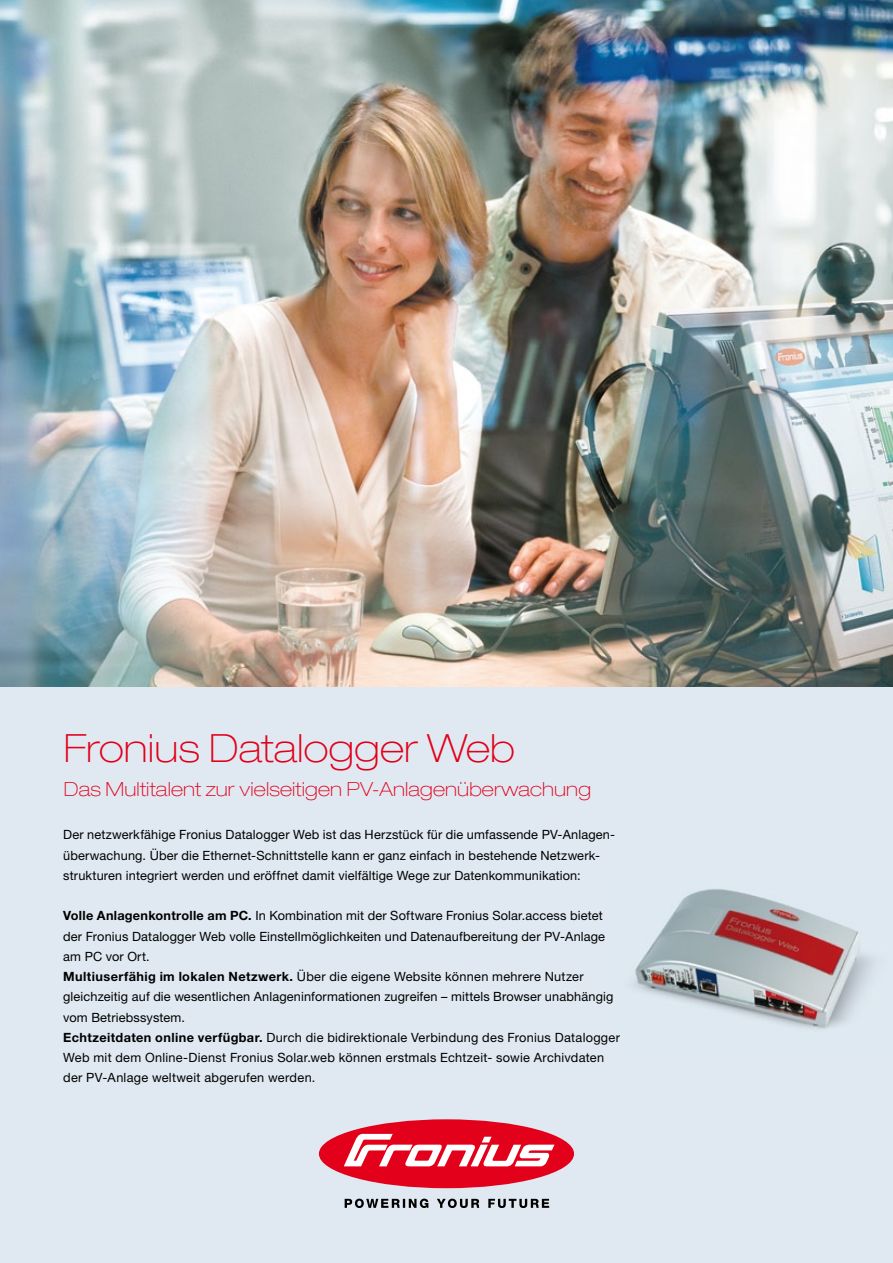
<style>
.page{position:relative;width:893px;height:1263px;background:#fff}
.page>*{position:absolute;margin:0;border:0;box-sizing:border-box;transform-origin:0 0}
.t1{font:100 expanded 39px "Helvetica Neue LT Pro";letter-spacing:.005em;color:#e2001a}
.t2{font:100 expanded 19.5px "Helvetica Neue LT Pro";letter-spacing:.01em;color:#e2001a}
.t3{font:12.75px/20.2px "Helvetica Neue LT Pro";letter-spacing:.015em;color:#000}
.s1{font-weight:700}
</style>
<div class="page">
<div style="left:0;top:602px;width:893px;height:661px;background:#e0e9f1"></div>
<svg style="left:345px;top:1198px;width:204px;height:10px"></svg>
<div style="left:319px;top:1119px;width:255px;height:69px;background:#e2001a;border-radius:50%"></div>
<svg style="left:344px;top:1134px;width:210px;height:33px"></svg>
<img style="left:0;top:0;width:893px;height:687px">
<img style="left:633px;top:889px;width:241px;height:140px">
<h1 class="t1" style="left:64px;top:725px;width:452px">Fronius Datalogger Web</h1>
<h2 class="t2" style="left:64px;top:777px;width:529px">Das Multitalent zur vielseitigen PV-Anlagenüberwachung</h2>
<p class="t3" style="left:63px;top:824px;width:552px">Der netzwerkfähige Fronius Datalogger Web ist das Herzstück für die umfassende PV-Anlagen&shy;überwachung. Über die Ethernet-Schnittstelle kann er ganz einfach in bestehende Netzwerk&shy;strukturen integriert werden und eröffnet damit vielfältige Wege zur Datenkommunikation:</p>
<p class="t3" style="left:63px;top:905px;width:558px"><span class="s1">Volle Anlagenkontrolle am PC.</span> In Kombination mit der Software Fronius Solar.access bietet der Fronius Datalogger Web volle Einstellmöglichkeiten und Datenaufbereitung der PV-Anlage am PC vor Ort.<br><span class="s1">Multiuserfähig im lokalen Netzwerk.</span> Über die eigene Website können mehrere Nutzer gleichzeitig auf die wesentlichen Anlageninformationen zugreifen – mittels Browser unabhängig vom Betriebssystem.<br><span class="s1">Echtzeitdaten online verfügbar.</span> Durch die bidirektionale Verbindung des Fronius Datalogger Web mit dem Online-Dienst Fronius Solar.web können erstmals Echtzeit- sowie Archivdaten der PV-Anlage weltweit abgerufen werden.</p>
</div>
